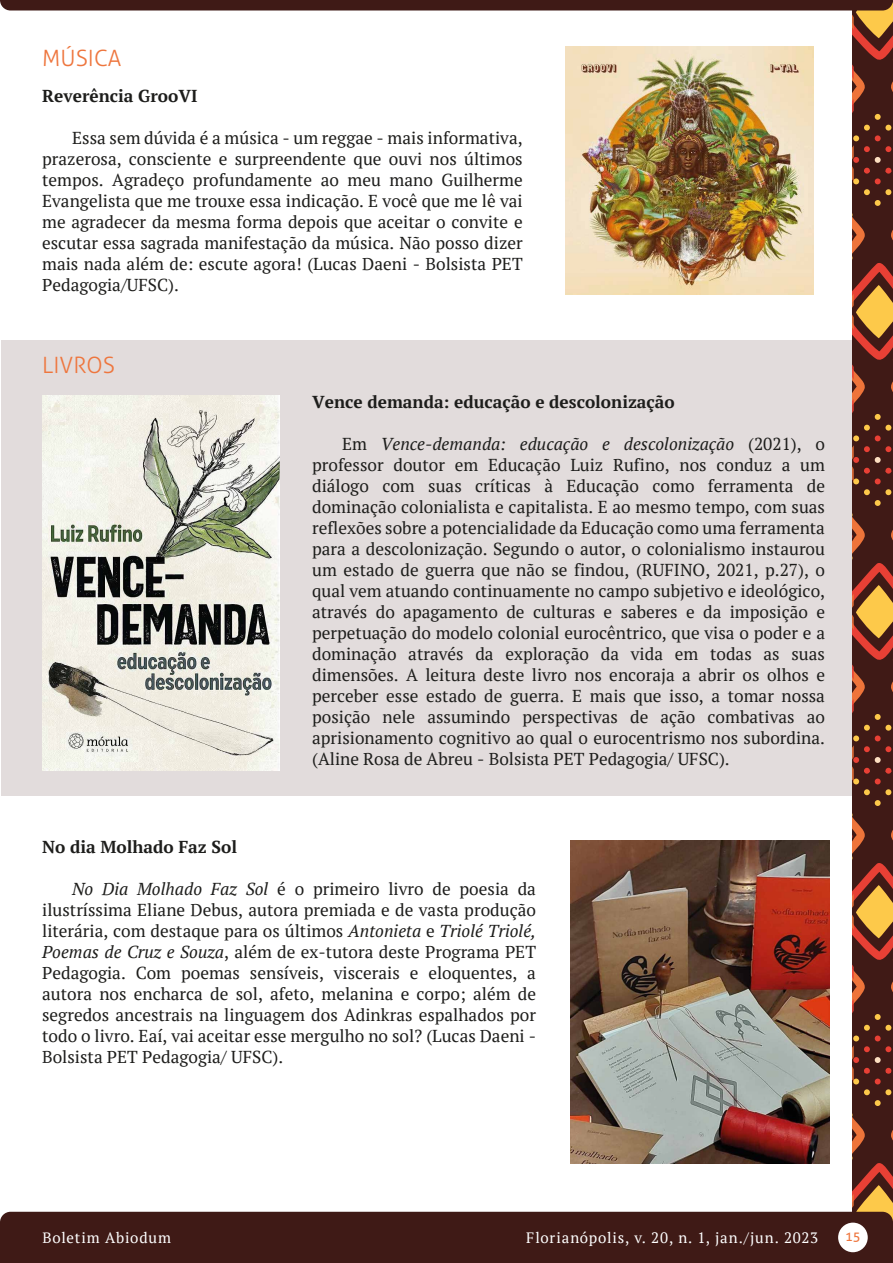
<style>
.page{position:relative;width:893px;height:1263px;background:#fff}
.page>*{position:absolute;margin:0;border:0;box-sizing:border-box;transform-origin:0 0}
.t1{font:300 22.5px "Aller";color:#ee763e}
.t2{font:17.25px/21px "PT Serif";color:#1d1d1b;text-align:justify}
.t3{font:700 17.25px "PT Serif";color:#1d1d1b}
.t4{font:15px "PT Serif";letter-spacing:.055em;color:#fff}
.t5{font:13.05px "Aller";color:#ee763e}
.s1{font-style:italic}
</style>
<div class="page">
<div style="left:1px;top:341px;width:892px;height:455px;background:#e2dcdc"></div>
<svg style="left:852px;top:11px;width:41px;height:1201px;background:#6e3621"></svg>
<div style="left:0;top:1212px;width:893px;height:51px;background:#3f1a16"></div>
<div style="left:838px;top:1222px;width:30px;height:30px;background:#fff;border-radius:50%"></div>
<img style="left:571px;top:840px;width:259px;height:323px">
<img style="left:565px;top:46px;width:249px;height:249px">
<img style="left:42px;top:395px;width:237px;height:376px">
<svg style="left:0;top:0;width:893px;height:11px;background:#482520"></svg>
<h1 class="t1" style="left:42px;top:45px;width:81px">MÚSICA</h1>
<p class="t3" style="left:42px;top:84px;width:157px">Reverência GrooVI</p>
<p class="t2" style="left:42px;top:127px;width:482px;text-indent:30px">Essa sem dúvida é a música - um reggae - mais informativa, prazerosa, consciente e surpreendente que ouvi nos últimos tempos. Agradeço profundamente ao meu mano Guilherme Evangelista que me trouxe essa indicação. E você que me lê vai me agradecer da mesma forma depois que aceitar o convite e escutar essa sagrada manifestação da música. Não posso dizer mais nada além de: escute agora! (Lucas Daeni - Bolsista PET Pedagogia/UFSC).</p>
<h1 class="t1" style="left:42px;top:352px;width:74px">LIVROS</h1>
<p class="t3" style="left:312px;top:391px;width:364px">Vence demanda: educação e descolonização</p>
<p class="t2" style="left:312px;top:433px;width:514px;text-indent:30px">Em <span class="s1">Vence-demanda: educação e descolonização</span> (2021), o professor doutor em Educação Luiz Rufino, nos conduz a um diálogo com suas críticas à Educação como ferramenta de dominação colonialista e capitalista. E ao mesmo tempo, com suas reflexões sobre a potencialidade da Educação como uma ferramenta para a descolonização. Segundo o autor, o colonialismo instaurou um estado de guerra que não se findou, (RUFINO, 2021, p.27), o qual vem atuando continuamente no campo subjetivo e ideológico, através do apagamento de culturas e saberes e da imposição e perpetuação do modelo colonial eurocêntrico, que visa o poder e a dominação através da exploração da vida em todas as suas dimensões. A leitura deste livro nos encoraja a abrir os olhos e perceber esse estado de guerra. E mais que isso, a tomar nossa posição nele assumindo perspectivas de ação combativas ao aprisionamento cognitivo ao qual o eurocentrismo nos subordina. (Aline Rosa de Abreu - Bolsista PET Pedagogia/ UFSC).</p>
<p class="t3" style="left:42px;top:835px;width:196px">No dia Molhado Faz Sol</p>
<p class="t2" style="left:42px;top:878px;width:495px;text-indent:30px"><span class="s1">No Dia Molhado Faz Sol</span> é o primeiro livro de poesia da ilustríssima Eliane Debus, autora premiada e de vasta produção literária, com destaque para os últimos <span class="s1">Antonieta</span> e <span class="s1">Triolé Triolé, Poemas de Cruz e Souza</span>, além de ex-tutora deste Programa PET Pedagogia. Com poemas sensíveis, viscerais e eloquentes, a autora nos encharca de sol, afeto, melanina e corpo; além de segredos ancestrais na linguagem dos Adinkras espalhados por todo o livro. Eaí, vai aceitar esse mergulho no sol? (Lucas Daeni - Bolsista PET Pedagogia/ UFSC).</p>
<p class="t4" style="left:42px;top:1227px;width:130px">Boletim Abiodum</p>
<p class="t4" style="left:526px;top:1227px;width:293px">Florianópolis, v. 20, n. 1, jan./jun. 2023</p>
<p class="t5" style="left:845px;top:1229px;width:17px">15</p>
</div>
